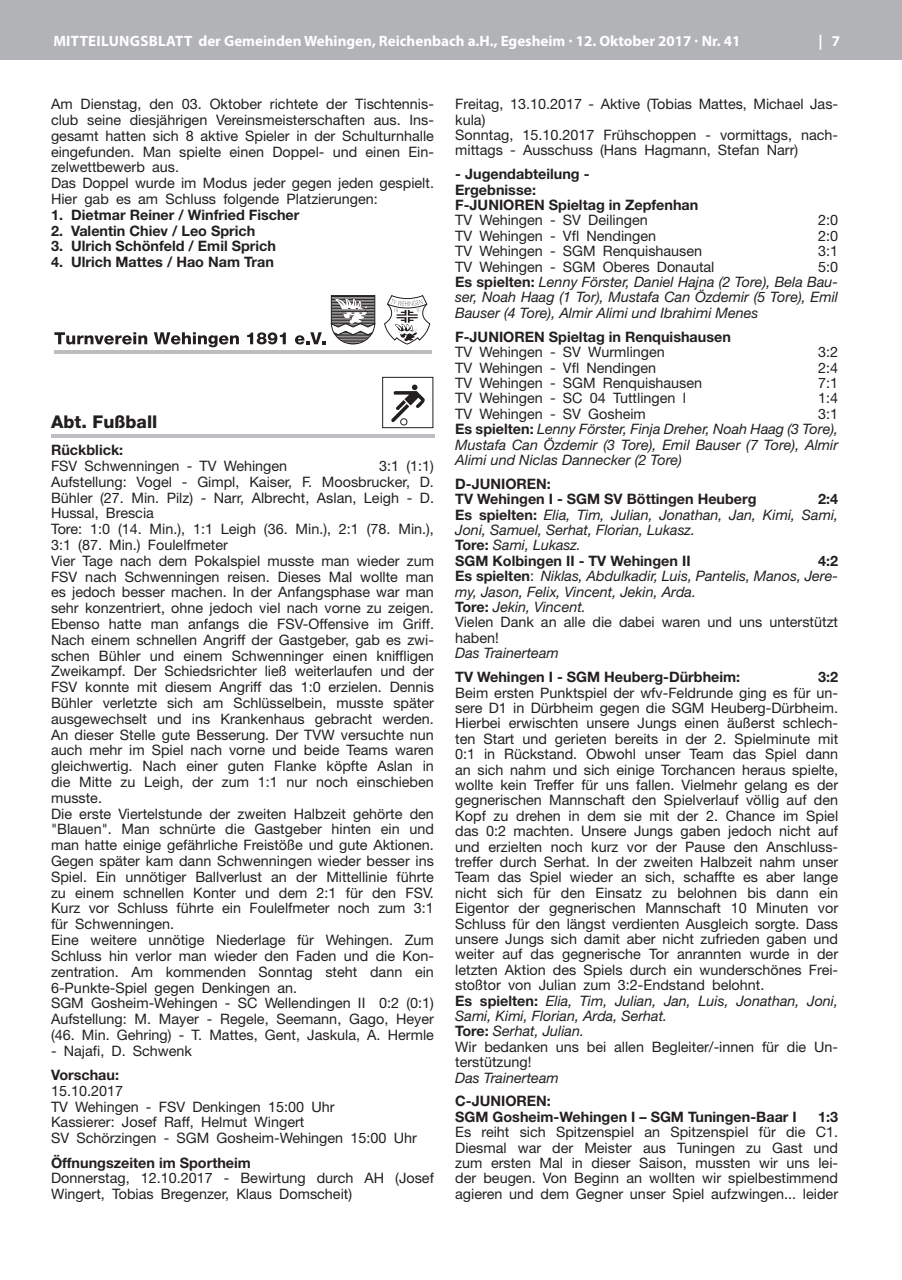
<style>
.page{position:relative;width:902px;height:1280px;background:#fff}
.page>*{position:absolute;margin:0;border:0;box-sizing:border-box;transform-origin:0 0}
.t1{font:800 17.55px "Helvetica Neue";color:#231f20}
.t2{font:700 15px "Myriad Pro";color:#fff}
.t3{font:14.4px/15.8px "Helvetica Neue";color:#231f20}
.t4{font:italic 14.4px/15.5px "Helvetica Neue";color:#231f20;text-align:justify}
.t5{font:700 14.4px/15.5px "Helvetica Neue";color:#231f20}
.s1{font-style:normal}
.s2{font-weight:700;font-style:normal}
.s3{font-weight:700}
.s4{font-style:italic}
</style>
<div class="page">
<div style="left:0;top:0;width:901px;height:60px;background:#b2b3b7"></div>
<svg style="left:54px;top:332px;width:93px;height:12px"></svg>
<svg style="left:154px;top:332px;width:85px;height:15px"></svg>
<svg style="left:247px;top:332px;width:39px;height:12px"></svg>
<svg style="left:384px;top:295px;width:46px;height:49px"></svg>
<svg style="left:295px;top:295px;width:80px;height:50px"></svg>
<hr style="left:331px;top:311px;width:44px;height:1px;background:#231f20">
<hr style="left:331px;top:310px;width:44px;height:1px;background:#231f20">
<hr style="left:54px;top:351px;width:377px;height:3px;background:#bcbdc0">
<div style="left:382px;top:377px;width:51px;height:51px;border:1px solid #231f20"></div>
<svg style="left:391px;top:385px;width:34px;height:38px"></svg>
<div style="left:400px;top:419px;width:7px;height:6px;background:#fff;border-radius:50%"></div>
<div style="left:400px;top:418px;width:7px;height:7px;border:1px solid #231f20;border-radius:50%"></div>
<hr style="left:51px;top:434px;width:383px;height:4px;background:#bdbec1">
<p class="t2" style="left:53px;top:31px;width:688px">MITTEILUNGSBLATT der Gemeinden Wehingen, Reichenbach a.H., Egesheim · 12. Oktober 2017 · Nr. 41</p>
<p class="t2" style="left:818px;top:31px;width:23px">| 7</p>
<p class="t3" style="left:51px;top:96px;width:384px">Am Dienstag, den 03. Oktober richtete der Tischtennis&shy;club seine diesjährigen Vereinsmeisterschaften aus. Ins&shy;gesamt hatten sich 8 aktive Spieler in der Schulturnhalle eingefunden. Man spielte einen Doppel- und einen Ein&shy;zelwettbewerb aus.<br>Das Doppel wurde im Modus jeder gegen jeden gespielt.<br>Hier gab es am Schluss folgende Platzierungen:</p>
<p class="t5" style="left:51px;top:207px;width:250px">1. Dietmar Reiner / Winfried Fischer</p>
<p class="t5" style="left:51px;top:222px;width:206px">2. Valentin Chiev / Leo Sprich</p>
<p class="t5" style="left:51px;top:238px;width:226px">3. Ulrich Schönfeld / Emil Sprich</p>
<p class="t5" style="left:51px;top:254px;width:224px">4. Ulrich Mattes / Hao Nam Tran</p>
<p class="t1" style="left:51px;top:411px;width:108px">Abt. Fußball</p>
<p class="t5" style="left:51px;top:442px;width:74px">Rückblick:</p>
<p class="t3" style="left:51px;top:458px;width:238px">FSV Schwenningen - TV Wehingen</p>
<p class="t3" style="left:51px;top:458px;width:384px;text-indent:328px">3:1 (1:1)<br>Aufstellung: Vogel - Gimpl, Kaiser, F. Moosbrucker, D.<br>Bühler (27. Min. Pilz) - Narr, Albrecht, Aslan, Leigh - D.<br>Hussal, Brescia<br>Tore: 1:0 (14. Min.), 1:1 Leigh (36. Min.), 2:1 (78. Min.), 3:1 (87. Min.) Foulelfmeter<br>Vier Tage nach dem Pokalspiel musste man wieder zum FSV nach Schwenningen reisen. Dieses Mal wollte man es jedoch besser machen. In der Anfangsphase war man sehr konzentriert, ohne jedoch viel nach vorne zu zeigen.<br>Ebenso hatte man anfangs die FSV-Offensive im Griff.<br>Nach einem schnellen Angriff der Gastgeber, gab es zwi&shy;schen Bühler und einem Schwenninger einen kniffligen Zweikampf. Der Schiedsrichter ließ weiterlaufen und der FSV konnte mit diesem Angriff das 1:0 erzielen. Dennis Bühler verletzte sich am Schlüsselbein, musste später ausgewechselt und ins Krankenhaus gebracht werden.<br>An dieser Stelle gute Besserung. Der TVW versuchte nun auch mehr im Spiel nach vorne und beide Teams waren gleichwertig. Nach einer guten Flanke köpfte Aslan in die Mitte zu Leigh, der zum 1:1 nur noch einschieben musste.<br>Die erste Viertelstunde der zweiten Halbzeit gehörte den "Blauen". Man schnürte die Gastgeber hinten ein und man hatte einige gefährliche Freistöße und gute Aktionen.<br>Gegen später kam dann Schwenningen wieder besser ins Spiel. Ein unnötiger Ballverlust an der Mittellinie führte zu einem schnellen Konter und dem 2:1 für den FSV.<br>Kurz vor Schluss führte ein Foulelfmeter noch zum 3:1 für Schwenningen.<br>Eine weitere unnötige Niederlage für Wehingen. Zum Schluss hin verlor man wieder den Faden und die Kon&shy;zentration. Am kommenden Sonntag steht dann ein 6-Punkte-Spiel gegen Denkingen an.<br>SGM Gosheim-Wehingen - SC Wellendingen II 0:2 (0:1)<br>Aufstellung: M. Mayer - Regele, Seemann, Gago, Heyer (46. Min. Gehring) - T. Mattes, Gent, Jaskula, A. Hermle</p>
<p class="t3" style="left:51px;top:1042px;width:142px">- Najafi, D. Schwenk</p>
<p class="t5" style="left:51px;top:1067px;width:69px">Vorschau:</p>
<p class="t3" style="left:51px;top:1082px;width:367px">15.10.2017<br>TV Wehingen - FSV Denkingen 15:00 Uhr<br>Kassierer: Josef Raff, Helmut Wingert<br>SV Schörzingen - SGM Gosheim-Wehingen 15:00 Uhr</p>
<p class="t5" style="left:51px;top:1154px;width:201px">Öffnungszeiten im Sportheim</p>
<p class="t3" style="left:51px;top:1170px;width:384px">Donnerstag, 12.10.2017 - Bewirtung durch AH (Josef<br>Wingert, Tobias Bregenzer, Klaus Domscheit)</p>
<p class="t3" style="left:455px;top:96px;width:384px">Freitag, 13.10.2017 - Aktive (Tobias Mattes, Michael Jas&shy;kula)<br>Sonntag, 15.10.2017 Frühschoppen - vormittags, nach&shy;mittags - Ausschuss (Hans Hagmann, Stefan Narr)</p>
<p class="t5" style="left:455px;top:166px;width:245px">- Jugendabteilung -<br>Ergebnisse:<br>F-JUNIOREN Spieltag in Zepfenhan</p>
<p class="t3" style="left:455px;top:212px;width:194px">TV Wehingen - SV Deilingen</p>
<p class="t3" style="left:818px;top:212px;width:22px">2:0</p>
<p class="t3" style="left:455px;top:228px;width:202px">TV Wehingen - Vfl Nendingen</p>
<p class="t3" style="left:818px;top:228px;width:22px">2:0</p>
<p class="t3" style="left:455px;top:243px;width:248px">TV Wehingen - SGM Renquishausen</p>
<p class="t3" style="left:818px;top:243px;width:22px">3:1</p>
<p class="t3" style="left:455px;top:258px;width:261px">TV Wehingen - SGM Oberes Donautal</p>
<p class="t4" style="left:455px;top:259px;width:384px;text-indent:363px"><span class="s1">5:0<br></span><span class="s2">Es spielten:</span> Lenny Förster, Daniel Hajna (2 Tore), Bela Bau&shy;ser, Noah Haag (1 Tor), Mustafa Can Özdemir (5 Tore), Emil Bauser (4 Tore), Almir Alimi und Ibrahimi Menes</p>
<p class="t5" style="left:455px;top:329px;width:277px">F-JUNIOREN Spieltag in Renquishausen</p>
<p class="t3" style="left:455px;top:344px;width:211px">TV Wehingen - SV Wurmlingen</p>
<p class="t3" style="left:818px;top:344px;width:22px">3:2</p>
<p class="t3" style="left:455px;top:359px;width:202px">TV Wehingen - Vfl Nendingen</p>
<p class="t3" style="left:818px;top:359px;width:22px">2:4</p>
<p class="t3" style="left:455px;top:375px;width:248px">TV Wehingen - SGM Renquishausen</p>
<p class="t3" style="left:818px;top:375px;width:22px">7:1</p>
<p class="t3" style="left:455px;top:390px;width:232px">TV Wehingen - SC 04 Tuttlingen l</p>
<p class="t3" style="left:818px;top:390px;width:22px">1:4</p>
<p class="t3" style="left:455px;top:405px;width:192px">TV Wehingen - SV Gosheim</p>
<p class="t4" style="left:455px;top:406px;width:384px;text-indent:363px"><span class="s1">3:1<br></span><span class="s2">Es spielten:</span> Lenny Förster, Finja Dreher, Noah Haag (3 Tore), Mustafa Can Özdemir (3 Tore), Emil Bauser (7 Tore), Almir Alimi und Niclas Dannecker (2 Tore)</p>
<p class="t5" style="left:455px;top:476px;width:303px">D-JUNIOREN:<br>TV Wehingen I - SGM SV Böttingen Heuberg</p>
<p class="t4" style="left:455px;top:491px;width:384px;text-align:left;text-indent:363px"><span class="s2">2:4<br>Es spielten:</span> Elia, Tim, Julian, Jonathan, Jan, Kimi, Sami,<br>Joni, Samuel, Serhat, Florian, Lukasz.<br><span class="s2">Tore:</span> Sami, Lukasz.<br><span class="s2">SGM Kolbingen II - TV Wehingen II</span></p>
<p class="t4" style="left:455px;top:553px;width:384px;text-align:left;text-indent:363px"><span class="s2">4:2<br>Es spielten</span><span class="s1">:</span> Niklas, Abdulkadir, Luis, Pantelis, Manos, Jere&shy;my, Jason, Felix, Vincent, Jekin, Arda.<br><span class="s2">Tore:</span> Jekin, Vincent.<br><span class="s1">Vielen Dank an alle die dabei waren und uns unterstützt haben!</span></p>
<p class="t4" style="left:455px;top:645px;width:105px">Das Trainerteam</p>
<p class="t5" style="left:455px;top:669px;width:286px">TV Wehingen I - SGM Heuberg-Dürbheim:</p>
<p class="t5" style="left:818px;top:669px;width:22px">3:2</p>
<p class="t3" style="left:455px;top:684px;width:384px">Beim ersten Punktspiel der wfv-Feldrunde ging es für un&shy;sere D1 in Dürbheim gegen die SGM Heuberg-Dürbheim.<br>Hierbei erwischten unsere Jungs einen äußerst schlech&shy;ten Start und gerieten bereits in der 2. Spielminute mit 0:1 in Rückstand. Obwohl unser Team das Spiel dann an sich nahm und sich einige Torchancen heraus spielte, wollte kein Treffer für uns fallen. Vielmehr gelang es der gegnerischen Mannschaft den Spielverlauf völlig auf den Kopf zu drehen in dem sie mit der 2. Chance im Spiel das 0:2 machten. Unsere Jungs gaben jedoch nicht auf und erzielten noch kurz vor der Pause den Anschluss&shy;treffer durch Serhat. In der zweiten Halbzeit nahm unser Team das Spiel wieder an sich, schaffte es aber lange nicht sich für den Einsatz zu belohnen bis dann ein Eigentor der gegnerischen Mannschaft 10 Minuten vor Schluss für den längst verdienten Ausgleich sorgte. Dass unsere Jungs sich damit aber nicht zufrieden gaben und weiter auf das gegnerische Tor anrannten wurde in der letzten Aktion des Spiels durch ein wunderschönes Frei&shy;stoßtor von Julian zum 3:2-Endstand belohnt.<br><span class="s3">Es spielten:</span> <span class="s4">Elia, Tim, Julian, Jan, Luis, Jonathan, Joni, Sami, Kimi, Florian, Arda, Serhat.<br></span><span class="s3">Tore:</span> <span class="s4">Serhat, Julian.<br></span>Wir bedanken uns bei allen Begleiter/-innen für die Un&shy;terstützung!</p>
<p class="t4" style="left:455px;top:1069px;width:105px">Das Trainerteam</p>
<p class="t5" style="left:455px;top:1093px;width:343px">C-JUNIOREN:<br>SGM Gosheim-Wehingen I – SGM Tuningen-Baar I</p>
<p class="t5" style="left:818px;top:1109px;width:22px">1:3</p>
<p class="t3" style="left:455px;top:1124px;width:384px;text-align:justify">Es reiht sich Spitzenspiel an Spitzenspiel für die C1.<br>Diesmal war der Meister aus Tuningen zu Gast und zum ersten Mal in dieser Saison, mussten wir uns lei&shy;der beugen. Von Beginn an wollten wir spielbestimmend agieren und dem Gegner unser Spiel aufzwingen... leider</p>
</div>
